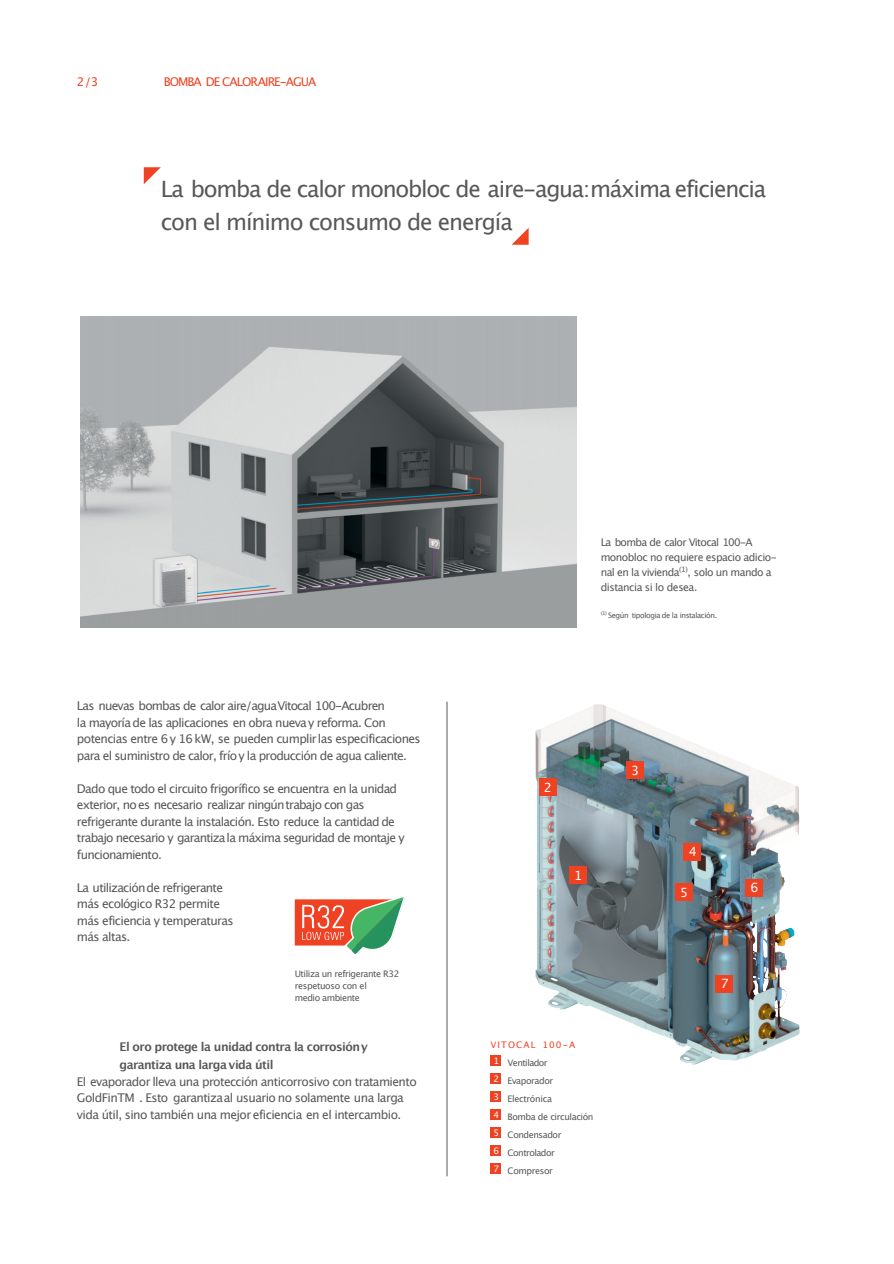
<style>
.page{position:relative;width:894px;height:1264px;background:#fff}
.page>*{position:absolute;margin:0;border:0;box-sizing:border-box;transform-origin:0 0}
.t1{font:22.5px/33px "Lucida Grande";letter-spacing:-.055em;color:#57585a}
.t2{font:12.75px "Lucida Grande";color:#fff}
.t3{font:12px/16.5px "Lucida Grande";letter-spacing:-.06em;color:#57585a}
.t4{font:700 12px/18px "Lucida Grande";letter-spacing:-.045em;color:#57585a}
.t5{font:12px "Lucida Grande";letter-spacing:-.085em;color:#ef4222}
.t6{font:10.5px/15px "Lucida Grande";letter-spacing:-.05em;color:#57585a}
.t7{font:9px/18px "Lucida Grande";letter-spacing:-.045em;color:#57585a}
.t8{font:7.5px "Lucida Grande";letter-spacing:-.05em;color:#57585a}
.s1{color:#ef4222}
</style>
<div class="page">
<img style="left:535px;top:704px;width:264px;height:360px">
<div style="left:490px;top:1055px;width:11px;height:10px;background:#ef4222"></div>
<div style="left:490px;top:1073px;width:11px;height:10px;background:#ef4222"></div>
<div style="left:490px;top:1091px;width:11px;height:10px;background:#ef4222"></div>
<div style="left:490px;top:1109px;width:11px;height:10px;background:#ef4222"></div>
<div style="left:490px;top:1127px;width:11px;height:10px;background:#ef4222"></div>
<div style="left:490px;top:1145px;width:11px;height:10px;background:#ef4222"></div>
<div style="left:490px;top:1163px;width:11px;height:10px;background:#ef4222"></div>
<svg style="left:144px;top:167px;width:17px;height:17px"></svg>
<svg style="left:511px;top:228px;width:17px;height:17px"></svg>
<div style="left:569px;top:866px;width:17px;height:17px;background:#ef4222"></div>
<div style="left:539px;top:778px;width:17px;height:17px;background:#ef4222"></div>
<div style="left:626px;top:761px;width:17px;height:17px;background:#ef4222"></div>
<div style="left:683px;top:843px;width:17px;height:17px;background:#ef4222"></div>
<div style="left:675px;top:883px;width:17px;height:17px;background:#ef4222"></div>
<div style="left:745px;top:878px;width:17px;height:17px;background:#ef4222"></div>
<div style="left:715px;top:975px;width:17px;height:17px;background:#ef4222"></div>
<hr style="left:446px;top:701px;width:1px;height:474px;background:#57585a">
<svg style="left:295px;top:896px;width:111px;height:58px"></svg>
<img style="left:80px;top:316px;width:496px;height:311px">
<p class="t5" style="left:77px;top:77px;width:23px">2/3</p>
<p class="t5" style="left:164px;top:77px;width:154px">BOMBA DE CALORAIRE-AGUA</p>
<h1 class="t1" style="left:161px;top:174px;width:606px">La bomba de calor monobloc de aire-agua:máxima eficiencia con el mínimo consumo de energía</h1>
<p class="t6" style="left:600px;top:535px;width:178px">La bomba de calor Vitocal 100-A monobloc no requiere espacio adicio&shy;nal en la vivienda<sup>(1)</sup>, solo un mando a distancia si lo desea.</p>
<p class="t8" style="left:600px;top:612px;width:118px"><sup>(1)</sup> Según tipologia de la instalación.</p>
<p class="t3" style="left:77px;top:698px;width:345px">Las nuevas bombas de calor aire/aguaVitocal 100-Acubren<br>la mayoría de las aplicaciones en obra nueva y reforma. Con potencias entre 6 y 16 kW, se pueden cumplirlas especificaciones para el suministro de calor, frío y la producción de agua caliente.</p>
<p class="t3" style="left:77px;top:780px;width:329px">Dado que todo el circuito frigorífico se encuentra en la unidad exterior, no es necesario realizar ningúntrabajo con gas refrigerante durante la instalación. Esto reduce la cantidad de trabajo necesario y garantizala máxima seguridad de montaje y funcionamiento.</p>
<p class="t3" style="left:77px;top:879px;width:158px">La utilizaciónde refrigerante más ecológico R32 permite más eficiencia y temperaturas más altas.</p>
<p class="t7" style="left:295px;top:968px;width:106px;line-height:12px">Utiliza un refrigerante R32 respetuoso con el<br>medio ambiente</p>
<p class="t4" style="left:119px;top:1038px;width:250px">El oro protege la unidad contra la corrosióny garantiza una larga vida útil</p>
<p class="t3" style="left:77px;top:1073px;width:341px">El evaporador lleva una protección anticorrosivo con tratamiento<br>GoldFinTM . Esto garantizaal usuario no solamente una larga vida útil, sino también una mejor eficiencia en el intercambio.</p>
<p class="t2" style="left:543px;top:781px;width:10px">2</p>
<p class="t2" style="left:574px;top:869px;width:10px">1</p>
<p class="t2" style="left:631px;top:764px;width:10px">3</p>
<p class="t7" style="left:493px;top:1036px;width:102px;text-indent:-3px"><span class="s1">VITOCAL 100-A<br></span><sup>1</sup> Ventilador<br><sup>2</sup> Evaporador<br><sup>3</sup> Electrónica<br><sup>4</sup> Bomba de circulación<br><sup>5</sup> Condensador<br><sup>6</sup> Controlador<br><sup>7</sup> Compresor</p>
<p class="t2" style="left:688px;top:846px;width:10px">4</p>
<p class="t2" style="left:680px;top:886px;width:10px">5</p>
<p class="t2" style="left:750px;top:882px;width:10px">6</p>
<p class="t2" style="left:720px;top:978px;width:10px">7</p>
</div>
